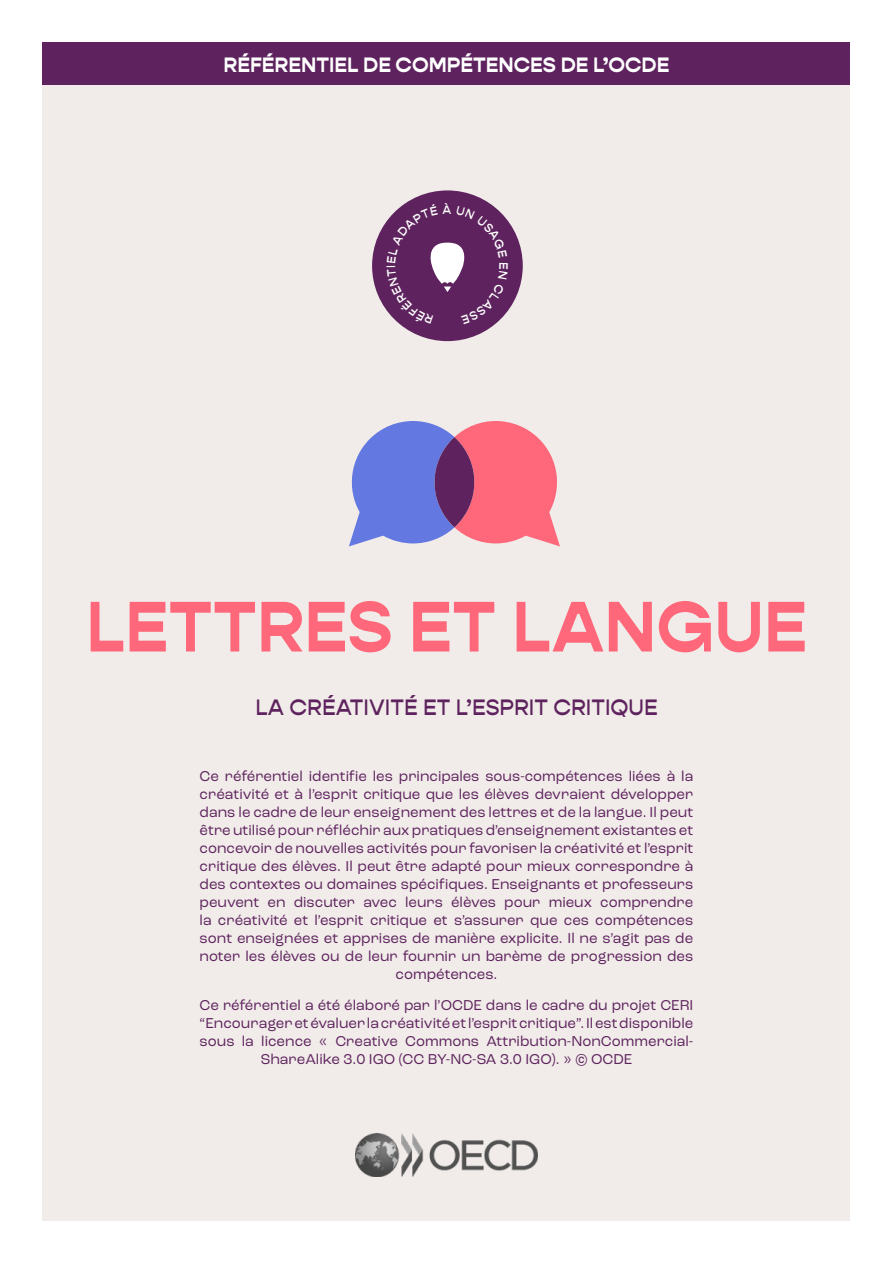
<style>
.page{position:relative;width:893px;height:1263px;background:#fff}
.page>*{position:absolute;margin:0;border:0;box-sizing:border-box;transform-origin:0 0}
.t1{font:700 72px "Gopher";color:#ff687a}
.t2{font:500 22.5px "Gopher";color:#5e235e}
.t3{font:700 21px "Gopher";color:#fff}
.t4{font:15px/18px "Roc Grotesk";color:#5e235e;text-align:center}
.t5{font:500 12.3px "Gopher";color:#fff}
</style>
<div class="page">
<div style="left:43px;top:43px;width:807px;height:1177px;background:#f1ece9"></div>
<img style="left:355px;top:1133px;width:183px;height:44px">
<svg style="left:349px;top:421px;width:211px;height:125px"></svg>
<div style="left:43px;top:43px;width:807px;height:42px;background:#5e235e"></div>
<div style="left:372px;top:190px;width:151px;height:151px;background:#5e235e;border-radius:50%"></div>
<svg style="left:387px;top:204px;width:121px;height:120px"></svg>
<h3 class="t3" style="left:224px;top:52px;width:447px">RÉFÉRENTIEL DE COMPÉTENCES DE L’OCDE</h3>
<p class="t5" style="left:384px;top:267px;width:5px;rotate:-90deg">I</p>
<p class="t5" style="left:442px;top:202px;width:10px">À</p>
<h1 class="t1" style="left:86px;top:584px;width:723px">LETTRES ET LANGUE</h1>
<h2 class="t2" style="left:255px;top:694px;width:404px">LA CRÉATIVITÉ ET L’ESPRIT CRITIQUE</h2>
<p class="t4" style="left:200px;top:767px;width:495px">Ce référentiel identifie les principales sous-compétences liées à la créativité et à l’esprit critique que les élèves devraient développer dans le cadre de leur enseignement des lettres et de la langue. Il peut être utilisé pour réfléchir aux pratiques d’enseignement existantes et concevoir de nouvelles activités pour favoriser la créativité et l’esprit critique des élèves. Il peut être adapté pour mieux correspondre à des contextes ou domaines spécifiques. Enseignants et professeurs peuvent en discuter avec leurs élèves pour mieux comprendre la créativité et l’esprit critique et s’assurer que ces compétences sont enseignées et apprises de manière explicite. Il ne s’agit pas de noter les élèves ou de leur fournir un barème de progression des compétences.</p>
<p class="t4" style="left:200px;top:996px;width:495px">Ce référentiel a été élaboré par l’OCDE dans le cadre du projet CERI “Encourager et évaluer la créativité et l’esprit critique”. Il est disponible sous la licence « Creative Commons Attribution-NonCommercial-ShareAlike 3.0 IGO (CC BY-NC-SA 3.0 IGO). » © OCDE</p>
</div>
